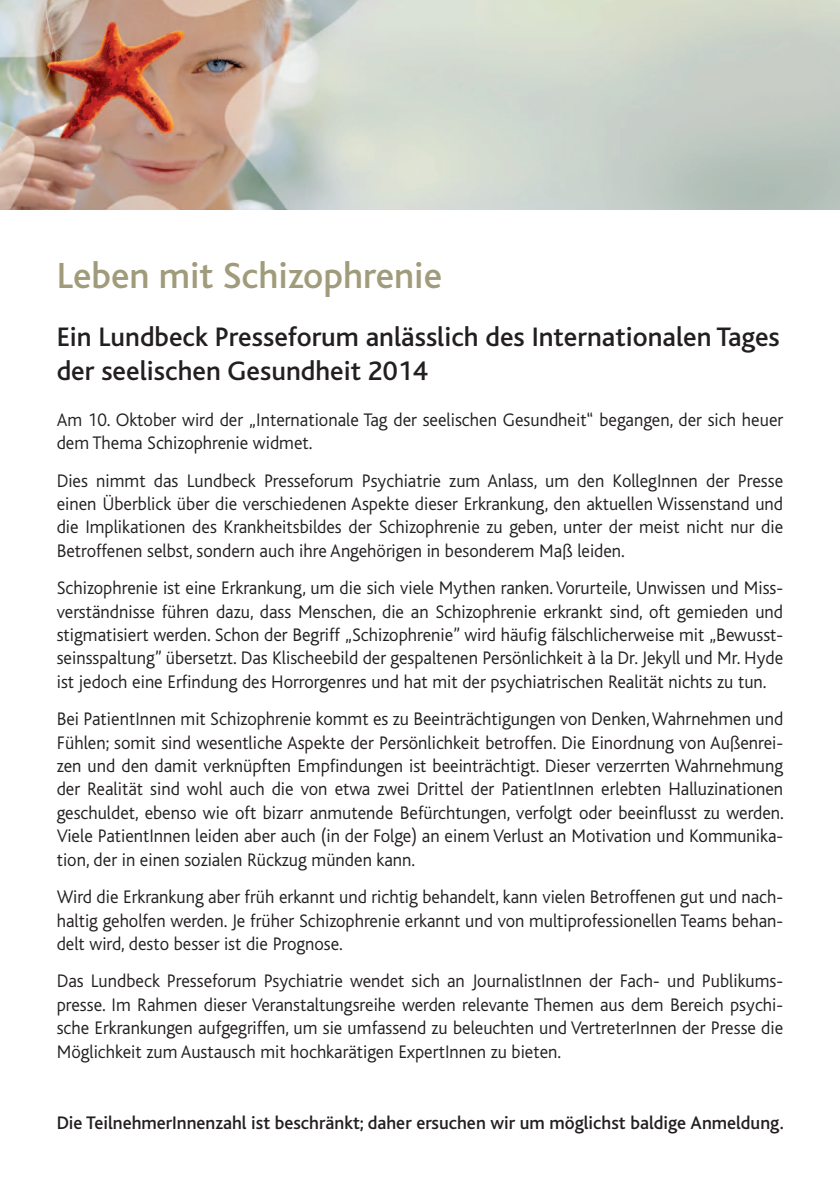
<style>
.page{position:relative;width:840px;height:1191px;background:#fff}
.page>*{position:absolute;margin:0;border:0;box-sizing:border-box;transform-origin:0 0}
.t1{font:500 38px "Bliss";color:#a09b7a}
.t2{font:500 28px/33.4px "Bliss";color:#231f20}
.t3{font:300 19px/23.4px "Bliss";color:#231f20;text-align:justify}
.t4{font:500 19px "Bliss";color:#231f20}
</style>
<div class="page">
<img style="left:0;top:0;width:839px;height:210px">
<h1 class="t1" style="left:57px;top:256px;width:386px">Leben mit Schizophrenie</h1>
<h2 class="t2" style="left:57px;top:321px;width:724px">Ein Lundbeck Presseforum anlässlich des Internationalen Tages der seelischen Gesundheit 2014</h2>
<p class="t3" style="left:57px;top:408px;width:727px">Am 10. Oktober wird der „Internationale Tag der seelischen Gesundheit“ begangen, der sich heuer dem Thema Schizophrenie widmet.</p>
<p class="t3" style="left:57px;top:469px;width:727px">Dies nimmt das Lundbeck Presseforum Psychiatrie zum Anlass, um den KollegInnen der Presse einen Überblick über die verschiedenen Aspekte dieser Erkrankung, den aktuellen Wissenstand und die Implikationen des Krankheitsbildes der Schizophrenie zu geben, unter der meist nicht nur die Betroffenen selbst, sondern auch ihre Angehörigen in besonderem Maß leiden.</p>
<p class="t3" style="left:57px;top:576px;width:727px">Schizophrenie ist eine Erkrankung, um die sich viele Mythen ranken. Vorurteile, Unwissen und Miss&shy;verständnisse führen dazu, dass Menschen, die an Schizophrenie erkrankt sind, oft gemieden und stigmatisiert werden. Schon der Begriff „Schizophrenie” wird häufig fälschlicherweise mit „Bewusst&shy;seinsspaltung” übersetzt. Das Klischeebild der gespaltenen Persönlichkeit à la Dr. Jekyll und Mr. Hyde ist jedoch eine Erfindung des Horrorgenres und hat mit der psychiatrischen Realität nichts zu tun.</p>
<p class="t3" style="left:57px;top:707px;width:728px">Bei PatientInnen mit Schizophrenie kommt es zu Beeinträchtigungen von Denken, Wahrnehmen und Fühlen; somit sind wesentliche Aspekte der Persönlichkeit betroffen. Die Einordnung von Außenrei&shy;zen und den damit verknüpften Empfindungen ist beeinträchtigt. Dieser verzerrten Wahrnehmung der Realität sind wohl auch die von etwa zwei Drittel der PatientInnen erlebten Halluzinationen geschuldet, ebenso wie oft bizarr anmutende Befürchtungen, verfolgt oder beeinflusst zu werden.<br>Viele PatientInnen leiden aber auch (in der Folge) an einem Verlust an Motivation und Kommunika&shy;tion, der in einen sozialen Rückzug münden kann.</p>
<p class="t3" style="left:57px;top:885px;width:727px">Wird die Erkrankung aber früh erkannt und richtig behandelt, kann vielen Betroffenen gut und nach&shy;haltig geholfen werden. Je früher Schizophrenie erkannt und von multiprofessionellen Teams behan&shy;delt wird, desto besser ist die Prognose.</p>
<p class="t3" style="left:57px;top:970px;width:727px">Das Lundbeck Presseforum Psychiatrie wendet sich an JournalistInnen der Fach- und Publikums&shy;presse. Im Rahmen dieser Veranstaltungsreihe werden relevante Themen aus dem Bereich psychi&shy;sche Erkrankungen aufgegriffen, um sie umfassend zu beleuchten und VertreterInnen der Presse die Möglichkeit zum Austausch mit hochkarätigen ExpertInnen zu bieten.</p>
<p class="t4" style="left:57px;top:1112px;width:728px">Die TeilnehmerInnenzahl ist beschränkt; daher ersuchen wir um möglichst baldige Anmeldung.</p>
</div>
